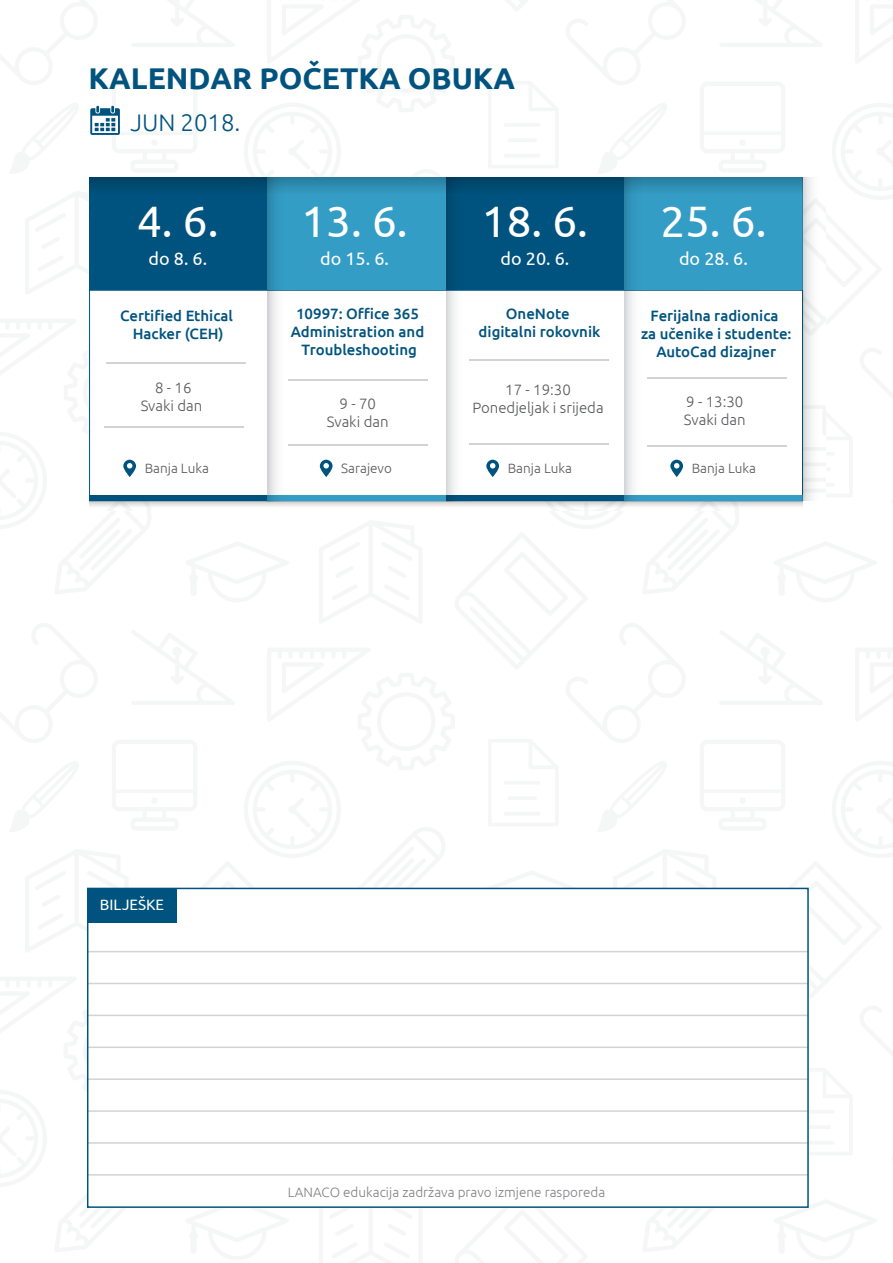
<style>
.page{position:relative;width:893px;height:1263px;background:#fff}
.page>*{position:absolute;margin:0;border:0;box-sizing:border-box;transform-origin:0 0}
.t1{font:43.95px "Ubuntu";color:#fff}
.t2{font:700 30px "Ubuntu";color:#00537e}
.t3{font:300 24px "Ubuntu";color:#00537e}
.t4{font:18px "Ubuntu";color:#fff}
.t5{font:500 15px/18px "Ubuntu";color:#00537e;text-align:center}
.t6{font:300 15px/18px "Ubuntu";color:#58595b;text-align:center}
.t7{font:15px "Ubuntu";color:#fff}
.t8{font:300 13.5px "Ubuntu";color:#808285}
.t9{font:300 13.5px "Ubuntu";color:#58595b}
</style>
<div class="page">
<div style="left:89px;top:290px;width:714px;height:211px;background:#fff;border:1px solid #00537e"></div>
<div style="left:90px;top:178px;width:178px;height:112px;background:#00537e"></div>
<div style="left:268px;top:178px;width:178px;height:112px;background:#349dc6"></div>
<div style="left:446px;top:178px;width:178px;height:112px;background:#00537e"></div>
<div style="left:624px;top:178px;width:178px;height:112px;background:#349dc6"></div>
<svg style="left:90px;top:501px;width:713px;height:9px"></svg>
<div style="left:89px;top:496px;width:179px;height:5px;background:#00537e"></div>
<div style="left:268px;top:496px;width:178px;height:5px;background:#349dc6"></div>
<div style="left:446px;top:496px;width:178px;height:5px;background:#00537e"></div>
<div style="left:624px;top:496px;width:179px;height:5px;background:#349dc6"></div>
<svg style="left:90px;top:178px;width:712px;height:23px"></svg>
<svg style="left:624px;top:178px;width:23px;height:323px"></svg>
<svg style="left:446px;top:178px;width:23px;height:323px"></svg>
<svg style="left:268px;top:178px;width:23px;height:323px"></svg>
<svg style="left:803px;top:178px;width:23px;height:323px"></svg>
<hr style="left:106px;top:362px;width:139px;height:1px;background:#d1d3d4">
<hr style="left:104px;top:426px;width:139px;height:2px;background:#d1d3d4">
<hr style="left:647px;top:378px;width:139px;height:1px;background:#d1d3d4">
<hr style="left:469px;top:359px;width:139px;height:2px;background:#d1d3d4">
<hr style="left:289px;top:379px;width:139px;height:2px;background:#d1d3d4">
<hr style="left:289px;top:444px;width:139px;height:2px;background:#d1d3d4">
<hr style="left:469px;top:443px;width:139px;height:2px;background:#d1d3d4">
<hr style="left:647px;top:445px;width:139px;height:1px;background:#d1d3d4">
<svg style="left:123px;top:460px;width:13px;height:17px"></svg>
<svg style="left:320px;top:460px;width:13px;height:17px"></svg>
<svg style="left:486px;top:460px;width:13px;height:17px"></svg>
<svg style="left:670px;top:460px;width:13px;height:17px"></svg>
<div style="left:88px;top:888px;width:89px;height:35px;background:#00537e"></div>
<hr style="left:88px;top:951px;width:720px;height:1px;background:#d1d3d4">
<hr style="left:88px;top:983px;width:720px;height:1px;background:#d1d3d4">
<hr style="left:88px;top:1015px;width:720px;height:1px;background:#d1d3d4">
<hr style="left:88px;top:1046px;width:720px;height:2px;background:#d1d3d4">
<hr style="left:88px;top:1078px;width:720px;height:2px;background:#d1d3d4">
<hr style="left:88px;top:1110px;width:720px;height:2px;background:#d1d3d4">
<hr style="left:88px;top:1142px;width:720px;height:2px;background:#d1d3d4">
<hr style="left:88px;top:1174px;width:720px;height:1px;background:#d1d3d4">
<div style="left:87px;top:888px;width:722px;height:320px;border:2px solid #00537e"></div>
<svg style="left:90px;top:106px;width:30px;height:29px"></svg>
<h2 class="t2" style="left:89px;top:60px;width:428px">KALENDAR POČETKA OBUKA</h2>
<h3 class="t3" style="left:130px;top:108px;width:112px">JUN 2018.</h3>
<h1 class="t1" style="left:137px;top:195px;width:83px">4. 6.</h1>
<h1 class="t1" style="left:301px;top:195px;width:108px">13. 6.</h1>
<h1 class="t1" style="left:482px;top:195px;width:108px">18. 6.</h1>
<h1 class="t1" style="left:660px;top:195px;width:108px">25. 6.</h1>
<p class="t4" style="left:149px;top:247px;width:60px">do 8. 6.</p>
<p class="t4" style="left:320px;top:247px;width:70px">do 15. 6.</p>
<p class="t4" style="left:500px;top:247px;width:70px">do 20. 6.</p>
<p class="t4" style="left:679px;top:247px;width:70px">do 28. 6.</p>
<p class="t5" style="left:291px;top:304px;width:135px">10997: Office 365<br>Administration and<br>Troubleshooting</p>
<p class="t5" style="left:479px;top:304px;width:123px">OneNote digitalni rokovnik</p>
<p class="t5" style="left:120px;top:306px;width:114px">Certified Ethical<br>Hacker (CEH)</p>
<p class="t5" style="left:641px;top:306px;width:152px">Ferijalna radionica<br>za učenike i studente:<br>AutoCad dizajner</p>
<p class="t6" style="left:141px;top:378px;width:63px">8 - 16<br>Svaki dan</p>
<p class="t6" style="left:327px;top:394px;width:63px">9 - 70<br>Svaki dan</p>
<p class="t6" style="left:472px;top:381px;width:133px">17 - 19:30<br>Ponedjeljak i srijeda</p>
<p class="t6" style="left:684px;top:392px;width:63px;text-align:left">9 - 13:30<br>Svaki dan</p>
<p class="t9" style="left:145px;top:460px;width:66px">Banja Luka</p>
<p class="t9" style="left:341px;top:460px;width:52px">Sarajevo</p>
<p class="t9" style="left:508px;top:460px;width:66px">Banja Luka</p>
<p class="t9" style="left:692px;top:460px;width:66px">Banja Luka</p>
<p class="t7" style="left:100px;top:896px;width:66px">BILJEŠKE</p>
<p class="t8" style="left:288px;top:1184px;width:319px">LANACO edukacija zadržava pravo izmjene rasporeda</p>
</div>
